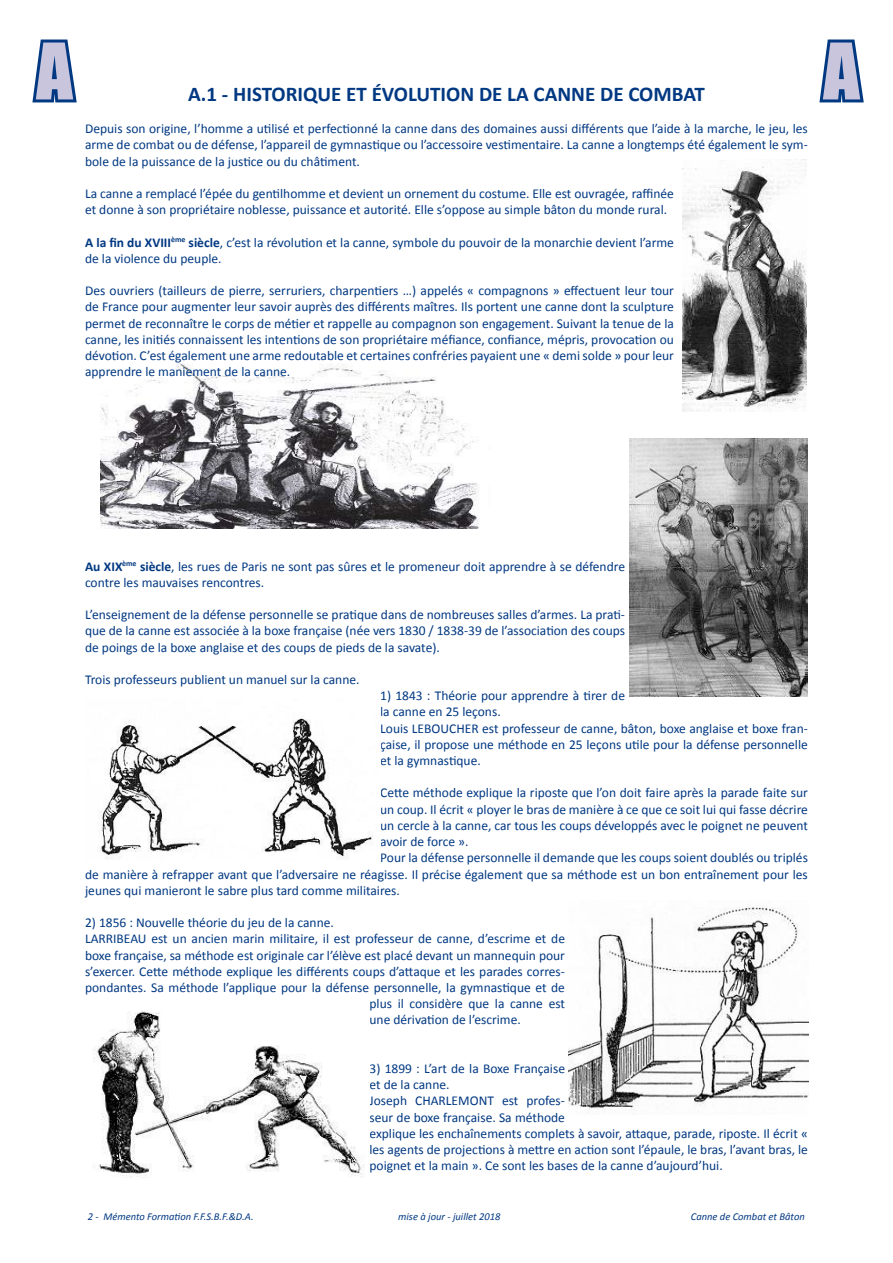
<style>
.page{position:relative;width:893px;height:1263px;background:#fff}
.page>*{position:absolute;margin:0;border:0;box-sizing:border-box;transform-origin:0 0}
.t1{font:72px "Impact";color:#c8c5dd}
.t2{font:700 21px "Calibri";color:#003882}
.t3{font:13.5px/16.2px "Calibri";color:#003882}
.t4{font:italic 10.5px "Calibri";color:#003882}
.s1{font-weight:700}
</style>
<div class="page">
<svg style="left:32px;top:39px;width:45px;height:64px"></svg>
<svg style="left:819px;top:39px;width:45px;height:64px"></svg>
<img style="left:100px;top:363px;width:379px;height:165px">
<img style="left:682px;top:159px;width:125px;height:252px">
<img style="left:629px;top:439px;width:179px;height:257px">
<img style="left:99px;top:718px;width:275px;height:141px">
<img style="left:569px;top:907px;width:239px;height:204px">
<img style="left:93px;top:1011px;width:272px;height:167px">
<h1 class="t1" style="left:36px;top:15px;width:38px">A</h1>
<h2 class="t2" style="left:188px;top:80px;width:518px">A.1 - HISTORIQUE ET ÉVOLUTION DE LA CANNE DE COMBAT</h2>
<p class="t3" style="left:85px;top:121px;width:724px;text-align:justify">Depuis son origine, l’homme a utilisé et perfectionné la canne dans des domaines aussi différents que l’aide à la marche, le jeu, les arme de combat ou de défense, l’appareil de gymnastique ou l’accessoire vestimentaire. La canne a longtemps été également le sym&shy;bole de la puissance de la justice ou du châtiment.</p>
<p class="t3" style="left:85px;top:185px;width:590px">La canne a remplacé l’épée du gentilhomme et devient un ornement du costume. Elle est ouvragée, raffinée et donne à son propriétaire noblesse, puissance et autorité. Elle s’oppose au simple bâton du monde rural.</p>
<p class="t3" style="left:85px;top:234px;width:590px"><span class="s1">A la fin du XVIII</span><sup>ème</sup> <span class="s1">siècle</span>, c’est la révolution et la canne, symbole du pouvoir de la monarchie devient l’arme de la violence du peuple.</p>
<p class="t3" style="left:85px;top:283px;width:590px;text-align:justify">Des ouvriers (tailleurs de pierre, serruriers, charpentiers …) appelés « compagnons » effectuent leur tour de France pour augmenter leur savoir auprès des différents maîtres. Ils portent une canne dont la sculpture permet de reconnaître le corps de métier et rappelle au compagnon son engagement. Suivant la tenue de la canne, les initiés connaissent les intentions de son propriétaire méfiance, confiance, mépris, provocation ou dévotion. C’est également une arme redoutable et certaines confréries payaient une « demi solde » pour leur apprendre le maniement de la canne.</p>
<h1 class="t1" style="left:823px;top:15px;width:38px">A</h1>
<p class="t3" style="left:85px;top:558px;width:541px"><span class="s1">Au XIX</span><sup>ème</sup> <span class="s1">siècle</span>, les rues de Paris ne sont pas sûres et le promeneur doit apprendre à se défendre contre les mauvaises rencontres.</p>
<p class="t3" style="left:85px;top:607px;width:541px;text-align:justify">L’enseignement de la défense personnelle se pratique dans de nombreuses salles d’armes. La prati&shy;que de la canne est associée à la boxe française (née vers 1830 / 1838-39 de l’association des coups de poings de la boxe anglaise et des coups de pieds de la savate).</p>
<p class="t3" style="left:85px;top:671px;width:276px">Trois professeurs publient un manuel sur la canne.</p>
<p class="t3" style="left:380px;top:688px;width:429px">1) 1843 : Théorie pour apprendre à tirer de<br>la canne en 25 leçons.<br>Louis LEBOUCHER est professeur de canne, bâton, boxe anglaise et boxe fran&shy;çaise, il propose une méthode en 25 leçons utile pour la défense personnelle et la gymnastique.</p>
<p class="t3" style="left:380px;top:785px;width:429px">Cette méthode explique la riposte que l’on doit faire après la parade faite sur</p>
<p class="t3" style="left:380px;top:801px;width:429px">un coup. Il écrit « ployer le bras de manière à ce que ce soit lui qui fasse décrire</p>
<p class="t3" style="left:380px;top:817px;width:429px">un cercle à la canne, car tous les coups développés avec le poignet ne peuvent</p>
<p class="t3" style="left:380px;top:833px;width:90px">avoir de force ».</p>
<p class="t3" style="left:380px;top:850px;width:429px">Pour la défense personnelle il demande que les coups soient doublés ou triplés</p>
<p class="t3" style="left:85px;top:866px;width:724px">de manière à refrapper avant que l’adversaire ne réagisse. Il précise également que sa méthode est un bon entraînement pour les</p>
<p class="t3" style="left:85px;top:882px;width:316px">jeunes qui manieront le sabre plus tard comme militaires.</p>
<p class="t3" style="left:85px;top:914px;width:250px">2) 1856 : Nouvelle théorie du jeu de la canne.</p>
<p class="t3" style="left:85px;top:931px;width:481px">LARRIBEAU est un ancien marin militaire, il est professeur de canne, d’escrime et de</p>
<p class="t3" style="left:85px;top:947px;width:481px">boxe française, sa méthode est originale car l’élève est placé devant un mannequin pour</p>
<p class="t3" style="left:85px;top:963px;width:481px">s’exercer. Cette méthode explique les différents coups d’attaque et les parades corres-</p>
<p class="t3" style="left:85px;top:979px;width:481px">pondantes. Sa méthode l’applique pour la défense personnelle, la gymnastique et de</p>
<p class="t3" style="left:369px;top:995px;width:197px">plus il considère que la canne est</p>
<p class="t3" style="left:369px;top:1012px;width:153px">une dérivation de l’escrime.</p>
<p class="t3" style="left:369px;top:1060px;width:440px">3) 1899 : L’art de la Boxe Française<br>et de la canne.<br>Joseph CHARLEMONT est profes-<br>seur de boxe française. Sa méthode<br>explique les enchaînements complets à savoir, attaque, parade, riposte. Il écrit « les agents de projections à mettre en action sont l’épaule, le bras, l’avant bras, le poignet et la main ». Ce sont les bases de la canne d’aujourd’hui.</p>
<p class="t4" style="left:88px;top:1210px;width:167px">2 - Mémento Formation F.F.S.B.F.&amp;D.A.</p>
<p class="t4" style="left:398px;top:1210px;width:104px">mise à jour - juillet 2018</p>
<p class="t4" style="left:691px;top:1210px;width:115px">Canne de Combat et Bâton</p>
</div>
